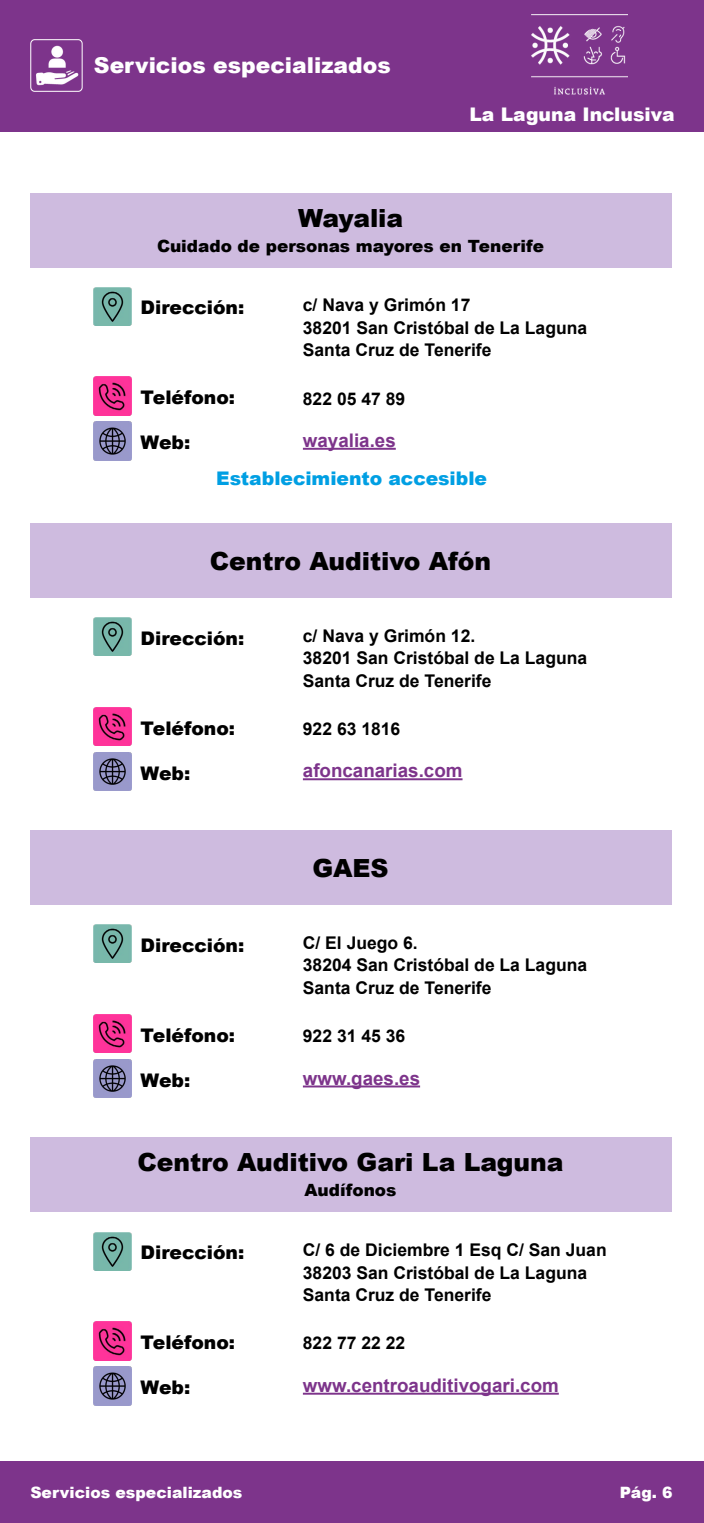
<style>
.page{position:relative;width:704px;height:1523px;background:#fff}
.page>*{position:absolute;margin:0;border:0;box-sizing:border-box;transform-origin:0 0}
.Titulo_texto_base{font:900 25px "Arial";letter-spacing:-.005em;color:#000}
.t1{font:900 21.88px "Arial";color:#fff}
.Tabla_inicial_1{font:900 18.75px "Arial";letter-spacing:-.005em;color:#000}
.Tabla_inicial_2{font:700 18.75px "Arial";color:#7d348b}
.Tabla_inicial_4{font:900 18.75px "Arial";letter-spacing:-.005em;color:#009fe3}
.t2{font:900 18.75px "Arial";color:#fff}
.Tabla_inicial_2-2{font:700 17.5px "Arial";color:#000}
.Titulo_texto_base_2{font:900 16.88px "Arial";color:#000}
.t3{font:900 15.62px "Arial";color:#fff}
</style>
<div class="page">
<div style="left:0;top:0;width:703px;height:131px;background:#7d348b"></div>
<div style="left:0;top:1460px;width:703px;height:62px;background:#7d348b"></div>
<img style="left:531px;top:14px;width:96px;height:81px">
<img style="left:30px;top:39px;width:53px;height:53px">
<img style="left:93px;top:287px;width:38px;height:38px">
<img style="left:93px;top:377px;width:38px;height:38px">
<img style="left:93px;top:422px;width:38px;height:38px">
<hr style="left:303px;top:448px;width:92px;height:2px;background:#7d348b">
<img style="left:93px;top:925px;width:38px;height:38px">
<img style="left:93px;top:1014px;width:38px;height:39px">
<img style="left:93px;top:1059px;width:38px;height:38px">
<hr style="left:303px;top:1085px;width:117px;height:2px;background:#7d348b">
<img style="left:93px;top:618px;width:38px;height:38px">
<img style="left:93px;top:707px;width:38px;height:38px">
<img style="left:93px;top:752px;width:38px;height:38px">
<hr style="left:303px;top:778px;width:159px;height:2px;background:#7d348b">
<img style="left:93px;top:1232px;width:38px;height:38px">
<img style="left:93px;top:1321px;width:38px;height:39px">
<img style="left:93px;top:1366px;width:38px;height:39px">
<hr style="left:303px;top:1392px;width:255px;height:2px;background:#7d348b">
<div style="left:30px;top:193px;width:640px;height:74px;background:#cebbdf"></div>
<div style="left:30px;top:830px;width:640px;height:75px;background:#cebbdf"></div>
<div style="left:30px;top:523px;width:640px;height:75px;background:#cebbdf"></div>
<div style="left:30px;top:1137px;width:640px;height:75px;background:#cebbdf"></div>
<p class="t1" style="left:94px;top:50px;width:298px">Servicios especializados</p>
<p class="t2" style="left:469px;top:101px;width:207px">La Laguna Inclusiva</p>
<p class="Titulo_texto_base" style="left:298px;top:199px;width:106px">Wayalia</p>
<p class="Titulo_texto_base_2" style="left:157px;top:233px;width:388px">Cuidado de personas mayores en Tenerife</p>
<p class="Tabla_inicial_1" style="left:140px;top:294px;width:105px">Dirección:</p>
<p class="Tabla_inicial_2-2" style="left:303px;top:293px;width:169px">c/ Nava y Grimón 17</p>
<p class="Tabla_inicial_2-2" style="left:303px;top:315px;width:285px">38201 San Cristóbal de La Laguna</p>
<p class="Tabla_inicial_2-2" style="left:303px;top:338px;width:190px">Santa Cruz de Tenerife</p>
<p class="Tabla_inicial_1" style="left:140px;top:384px;width:96px">Teléfono:</p>
<p class="Tabla_inicial_2-2" style="left:303px;top:386px;width:104px">822 05 47 89</p>
<p class="Tabla_inicial_1" style="left:140px;top:429px;width:51px">Web:</p>
<p class="Tabla_inicial_2" style="left:303px;top:427px;width:94px">wayalia.es</p>
<p class="Tabla_inicial_4" style="left:216px;top:465px;width:272px">Establecimiento accesible</p>
<p class="Titulo_texto_base" style="left:210px;top:542px;width:282px">Centro Auditivo Afón</p>
<p class="Tabla_inicial_1" style="left:140px;top:624px;width:105px">Dirección:</p>
<p class="Tabla_inicial_2-2" style="left:303px;top:623px;width:174px">c/ Nava y Grimón 12.</p>
<p class="Tabla_inicial_2-2" style="left:303px;top:646px;width:285px">38201 San Cristóbal de La Laguna</p>
<p class="Tabla_inicial_2-2" style="left:303px;top:668px;width:190px">Santa Cruz de Tenerife</p>
<p class="Tabla_inicial_1" style="left:140px;top:714px;width:96px">Teléfono:</p>
<p class="Tabla_inicial_2-2" style="left:303px;top:716px;width:99px">922 63 1816</p>
<p class="Tabla_inicial_1" style="left:140px;top:759px;width:51px">Web:</p>
<p class="Tabla_inicial_2" style="left:303px;top:757px;width:161px">afoncanarias.com</p>
<p class="Titulo_texto_base" style="left:312px;top:849px;width:77px">GAES</p>
<p class="Tabla_inicial_1" style="left:140px;top:931px;width:105px">Dirección:</p>
<p class="Tabla_inicial_2-2" style="left:303px;top:930px;width:116px">C/ El Juego 6.</p>
<p class="Tabla_inicial_2-2" style="left:303px;top:953px;width:285px">38204 San Cristóbal de La Laguna</p>
<p class="Tabla_inicial_2-2" style="left:303px;top:975px;width:190px">Santa Cruz de Tenerife</p>
<p class="Tabla_inicial_1" style="left:140px;top:1021px;width:96px">Teléfono:</p>
<p class="Tabla_inicial_2-2" style="left:303px;top:1023px;width:104px">922 31 45 36</p>
<p class="Tabla_inicial_1" style="left:140px;top:1066px;width:51px">Web:</p>
<p class="Tabla_inicial_2" style="left:303px;top:1064px;width:119px">www.gaes.es</p>
<p class="Titulo_texto_base" style="left:137px;top:1144px;width:427px">Centro Auditivo Gari La Laguna</p>
<p class="Titulo_texto_base_2" style="left:304px;top:1178px;width:93px">Audífonos</p>
<p class="Tabla_inicial_1" style="left:140px;top:1239px;width:105px">Dirección:</p>
<p class="Tabla_inicial_2-2" style="left:303px;top:1237px;width:305px">C/ 6 de Diciembre 1 Esq C/ San Juan</p>
<p class="Tabla_inicial_2-2" style="left:303px;top:1260px;width:285px">38203 San Cristóbal de La Laguna</p>
<p class="Tabla_inicial_2-2" style="left:303px;top:1282px;width:190px">Santa Cruz de Tenerife</p>
<p class="Tabla_inicial_1" style="left:140px;top:1328px;width:96px">Teléfono:</p>
<p class="Tabla_inicial_2-2" style="left:303px;top:1331px;width:104px">822 77 22 22</p>
<p class="Tabla_inicial_1" style="left:140px;top:1373px;width:51px">Web:</p>
<p class="Tabla_inicial_2" style="left:303px;top:1371px;width:257px">www.centroauditivogari.com</p>
<p class="t3" style="left:30px;top:1480px;width:213px">Servicios especializados</p>
<p class="t3" style="left:619px;top:1480px;width:54px">Pág. 6</p>
</div>
